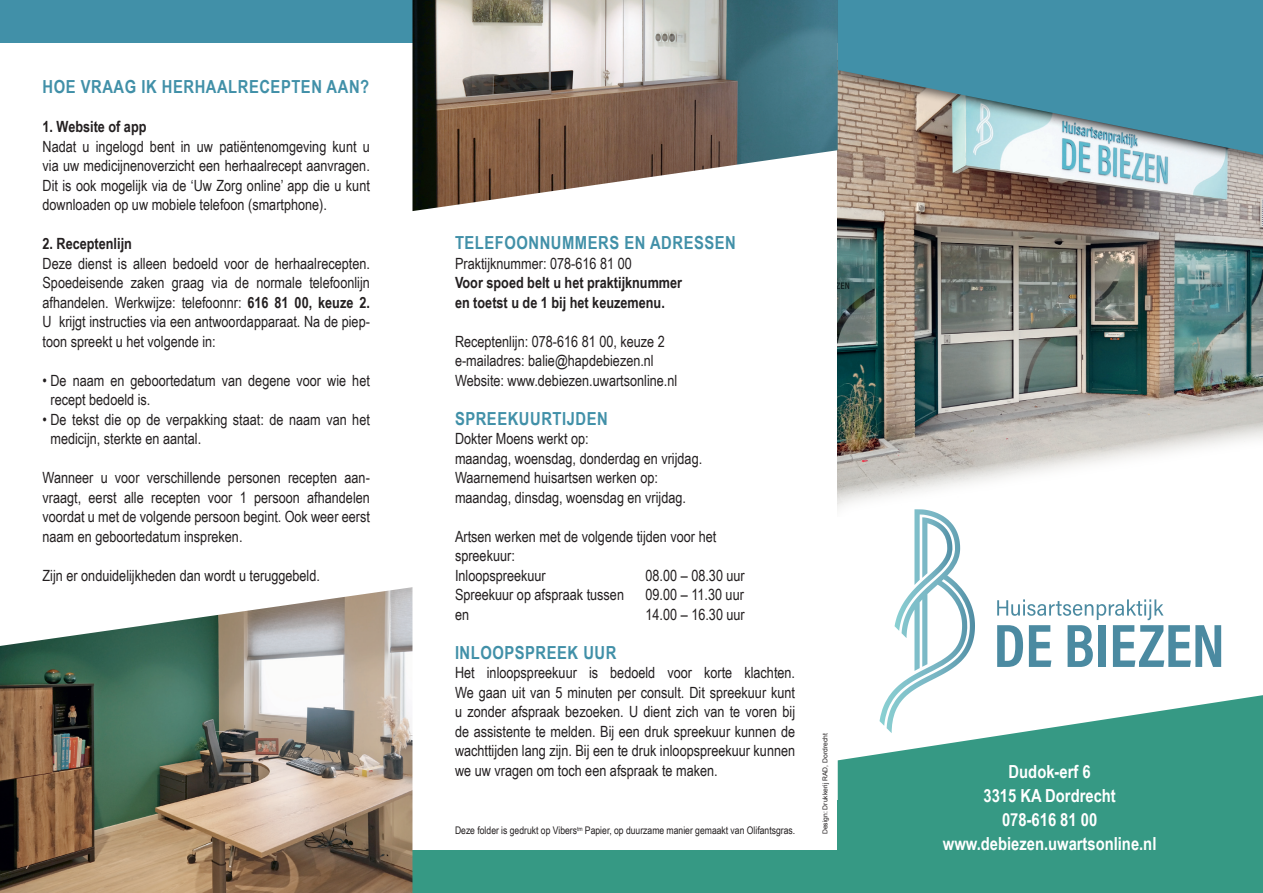
<style>
.page{position:relative;width:1263px;height:893px;background:#fff}
.page>*{position:absolute;margin:0;border:0;box-sizing:border-box;transform-origin:0 0}
.t1{font:700 18px "Arial Narrow";letter-spacing:.03em;color:#4190a8}
.t2{font:700 18px/24px "Arial Narrow";color:#fff;text-align:center}
.t3{font:15.45px/19.5px "Arial Narrow";color:#231f20}
.t4{font:700 15.45px/19.5px "Arial Narrow";color:#231f20}
.t5{font:10.5px "Arial Narrow";color:#231f20}
.t6{font:6.75px "Arial";color:#231f20}
.s1{font-weight:700}
</style>
<div class="page">
<svg style="left:838px;top:695px;width:425px;height:106px;fill:#369984"></svg>
<div style="left:838px;top:801px;width:425px;height:92px;background:#369984"></div>
<div style="left:0;top:0;width:838px;height:43px;background:#4190a8"></div>
<img style="left:838px;top:170px;width:425px;height:246px">
<div style="left:829px;top:0;width:434px;height:170px;background:#231f20;opacity:.65"></div>
<svg style="left:838px;top:0;width:425px;height:155px;background:#5f99a9"></svg>
<svg style="left:837px;top:416px;width:426px;height:93px"></svg>
<svg style="left:997px;top:599px;width:224px;height:68px"></svg>
<svg style="left:879px;top:509px;width:84px;height:217px"></svg>
<img style="left:412px;top:0;width:426px;height:211px">
<div style="left:0;top:850px;width:838px;height:43px;background:#369984"></div>
<img style="left:0;top:587px;width:412px;height:306px">
<p class="t1" style="left:43px;top:73px;width:328px">Hoe vraag ik herhaalrecepten aan?</p>
<p class="t4" style="left:43px;top:116px;width:105px">1. Website of app</p>
<p class="t3" style="left:43px;top:136px;width:329px;text-align:justify">Nadat u ingelogd bent in uw patiëntenomgeving kunt u via uw medicijnenoverzicht een herhaalrecept aanvragen.<br>Dit is ook mogelijk via de ‘Uw Zorg online’ app die u kunt downloaden op uw mobiele telefoon (smartphone).</p>
<p class="t4" style="left:43px;top:233px;width:91px">2. Receptenlijn</p>
<p class="t3" style="left:43px;top:253px;width:329px;text-align:justify">Deze dienst is alleen bedoeld voor de herhaalrecepten.<br>Spoedeisende zaken graag via de normale telefoonlijn afhandelen. Werkwijze: telefoonnr: <span class="s1">616 81 00, keuze 2.<br></span>U krijgt instructies via een antwoordapparaat. Na de piep&shy;toon spreekt u het volgende in:</p>
<p class="t3" style="left:50px;top:370px;width:321px;text-indent:-8px">• De naam en geboortedatum van degene voor wie het recept bedoeld is.</p>
<p class="t3" style="left:50px;top:409px;width:321px;text-indent:-8px">• De tekst die op de verpakking staat: de naam van het medicijn, sterkte en aantal.</p>
<p class="t3" style="left:43px;top:467px;width:329px;text-align:justify">Wanneer u voor verschillende personen recepten aan&shy;vraagt, eerst alle recepten voor 1 persoon afhandelen voordat u met de volgende persoon begint. Ook weer eerst naam en geboortedatum inspreken.</p>
<p class="t3" style="left:43px;top:565px;width:279px">Zijn er onduidelijkheden dan wordt u teruggebeld.</p>
<p class="t1" style="left:455px;top:229px;width:282px">Telefoonnummers en adressen</p>
<p class="t3" style="left:455px;top:253px;width:178px">Praktijknummer: 078-616 81 00</p>
<p class="t4" style="left:455px;top:272px;width:229px">Voor spoed belt u het praktijknummer en toetst u de 1 bij het keuzemenu.</p>
<p class="t3" style="left:455px;top:331px;width:224px">Receptenlijn: 078-616 81 00, keuze 2 e-mailadres: balie@hapdebiezen.nl<br>Website: www.debiezen.uwartsonline.nl</p>
<p class="t1" style="left:455px;top:405px;width:154px">Spreekuurtijden</p>
<p class="t3" style="left:455px;top:428px;width:249px">Dokter Moens werkt op:<br>maandag, woensdag, donderdag en vrijdag.<br>Waarnemend huisartsen werken op: maandag, dinsdag, woensdag en vrijdag.</p>
<p class="t3" style="left:455px;top:526px;width:263px">Artsen werken met de volgende tijden voor het spreekuur:<br>Inloopspreekuur</p>
<p class="t3" style="left:645px;top:565px;width:101px">08.00 – 08.30 uur</p>
<p class="t3" style="left:455px;top:584px;width:171px">Spreekuur op afspraak tussen</p>
<p class="t3" style="left:645px;top:584px;width:100px">09.00 – 11.30 uur</p>
<p class="t3" style="left:455px;top:604px;width:16px">en</p>
<p class="t3" style="left:645px;top:604px;width:101px">14.00 – 16.30 uur</p>
<p class="t1" style="left:455px;top:639px;width:163px">Inloopspreek uur</p>
<p class="t3" style="left:455px;top:662px;width:342px;text-align:justify">Het inloopspreekuur is bedoeld voor korte klachten.<br>We gaan uit van 5 minuten per consult. Dit spreekuur kunt u zonder afspraak bezoeken. U dient zich van te voren bij de assistente te melden. Bij een druk spreekuur kunnen de wachttijden lang zijn. Bij een te druk inloopspreekuur kunnen we uw vragen om toch een afspraak te maken.</p>
<p class="t5" style="left:455px;top:823px;width:342px">Deze folder is gedrukt op Vibers<sup>tm</sup> Papier, op duurzame manier gemaakt van Olifantsgras.</p>
<p class="t6" style="left:821px;top:834px;width:102px;rotate:-90deg">Design: Drukkerij RAD, Dordrecht</p>
<p class="t2" style="left:943px;top:759px;width:215px">Dudok-erf 6<br>3315 KA Dordrecht<br>078-616 81 00 www.debiezen.uwartsonline.nl</p>
</div>
